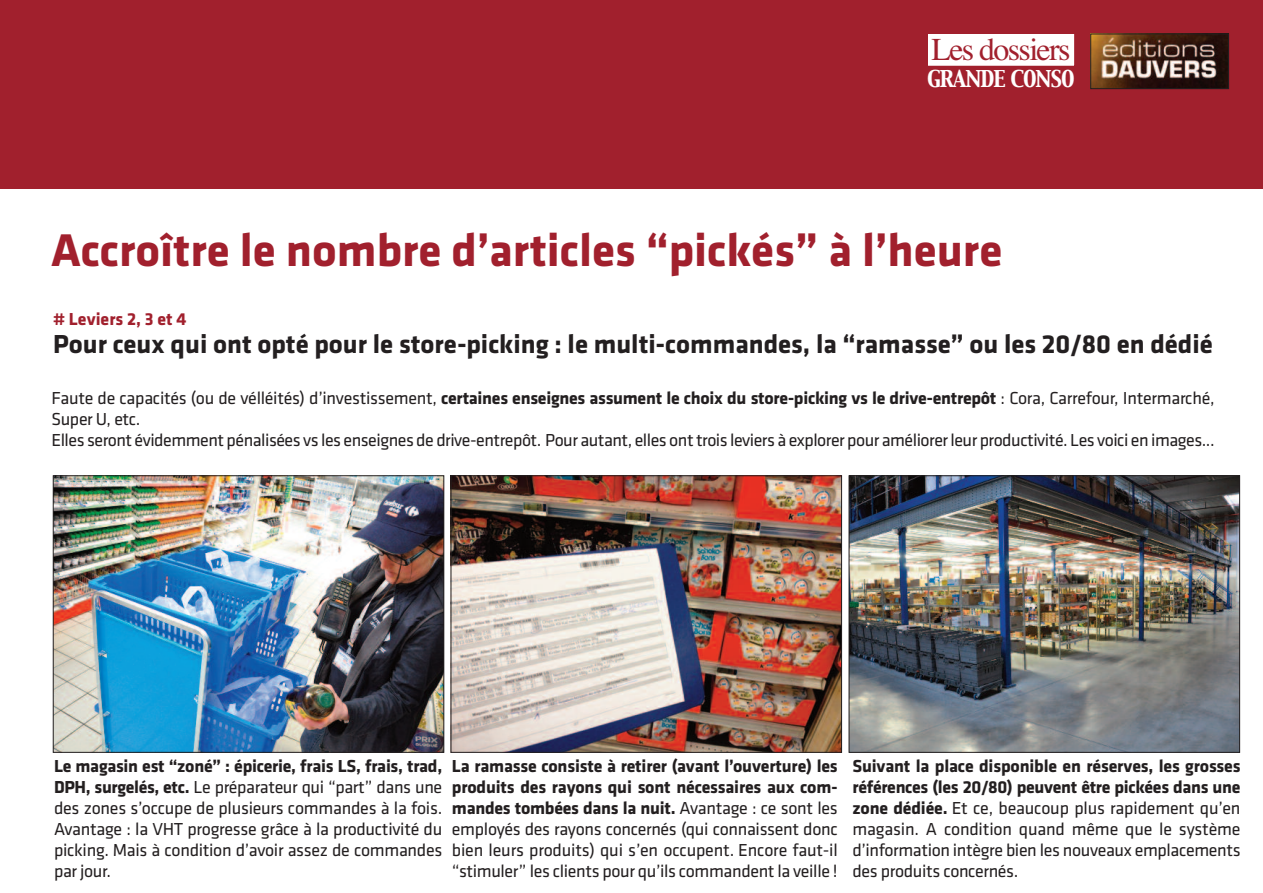
<style>
.page{position:relative;width:1263px;height:893px;background:#fff}
.page>*{position:absolute;margin:0;border:0;box-sizing:border-box;transform-origin:0 0}
.t1{font:700 47.55px "Klavika";color:#a1202d}
.t2{font:31.8px "Times";letter-spacing:-.05em;color:#a1202d}
.t3{font:700 27px "Klavika";color:#231f20}
.t4{font:20.4px "Capitals";letter-spacing:-.05em;color:#fff}
.t5{font:18px/21px "Klavika";letter-spacing:-.02em;color:#231f20;text-align:justify}
.t6{font:700 18px "Klavika";color:#a1202d}
.s1{font-weight:700}
</style>
<div class="page">
<div style="left:0;top:0;width:1263px;height:189px;background:#a1202d"></div>
<img style="left:1092px;top:36px;width:135px;height:51px">
<div style="left:1090px;top:34px;width:139px;height:55px;border:1px solid #231f20"></div>
<div style="left:928px;top:34px;width:146px;height:32px;background:#fff"></div>
<div style="left:926px;top:32px;width:150px;height:35px;border:2px solid #a1202d"></div>
<img style="left:55px;top:477px;width:387px;height:274px">
<div style="left:53px;top:475px;width:391px;height:278px;border:1px solid #231f20"></div>
<img style="left:453px;top:477px;width:387px;height:274px">
<div style="left:451px;top:475px;width:391px;height:278px;border:1px solid #231f20"></div>
<img style="left:851px;top:477px;width:387px;height:274px">
<div style="left:849px;top:475px;width:391px;height:278px;border:1px solid #231f20"></div>
<h2 class="t2" style="left:931px;top:30px;width:141px">Les dossiers</h2>
<p class="t4" style="left:927px;top:68px;width:149px">GRANDE CONSO</p>
<h1 class="t1" style="left:51px;top:235px;width:953px">Accroître le nombre d’articles “pickés” à l’heure</h1>
<p class="t6" style="left:53px;top:313px;width:135px"># Leviers 2, 3 et 4</p>
<h3 class="t3" style="left:53px;top:335px;width:1161px">Pour ceux qui ont opté pour le store-picking : le multi-commandes, la “ramasse” ou les 20/80 en dédié</h3>
<p class="t5" style="left:51px;top:389px;width:1165px;text-align:left">Faute de capacités (ou de vélléités) d’investissement, <span class="s1">certaines enseignes assument le choix du store-picking vs le drive-entrepôt</span> : Cora, Carrefour, Intermarché,<br>Super U, etc.<br>Elles seront évidemment pénalisées vs les enseignes de drive-entrepôt. Pour autant, elles ont trois leviers à explorer pour améliorer leur productivité. Les voici en images...</p>
<p class="t5" style="left:54px;top:757px;width:390px"><span class="s1">Le magasin est “zoné” : épicerie, frais LS, frais, trad, DPH, surgelés, etc.</span> Le préparateur qui “part” dans une des zones s’occupe de plusieurs commandes à la fois.<br>Avantage : la VHT progresse grâce à la productivité du picking. Mais à condition d’avoir assez de commandes par jour.</p>
<p class="t5" style="left:452px;top:757px;width:387px"><span class="s1">La ramasse consiste à retirer (avant l’ouverture) les produits des rayons qui sont nécessaires aux com&shy;mandes tombées dans la nuit.</span> Avantage : ce sont les employés des rayons concernés (qui connaissent donc bien leurs produits) qui s’en occupent. Encore faut-il “stimuler” les clients pour qu’ils commandent la veille !</p>
<p class="t5" style="left:852px;top:757px;width:390px"><span class="s1">Suivant la place disponible en réserves, les grosses références (les 20/80) peuvent être pickées dans une zone dédiée.</span> Et ce, beaucoup plus rapidement qu’en magasin. A condition quand même que le système d’information intègre bien les nouveaux emplacements des produits concernés.</p>
</div>
